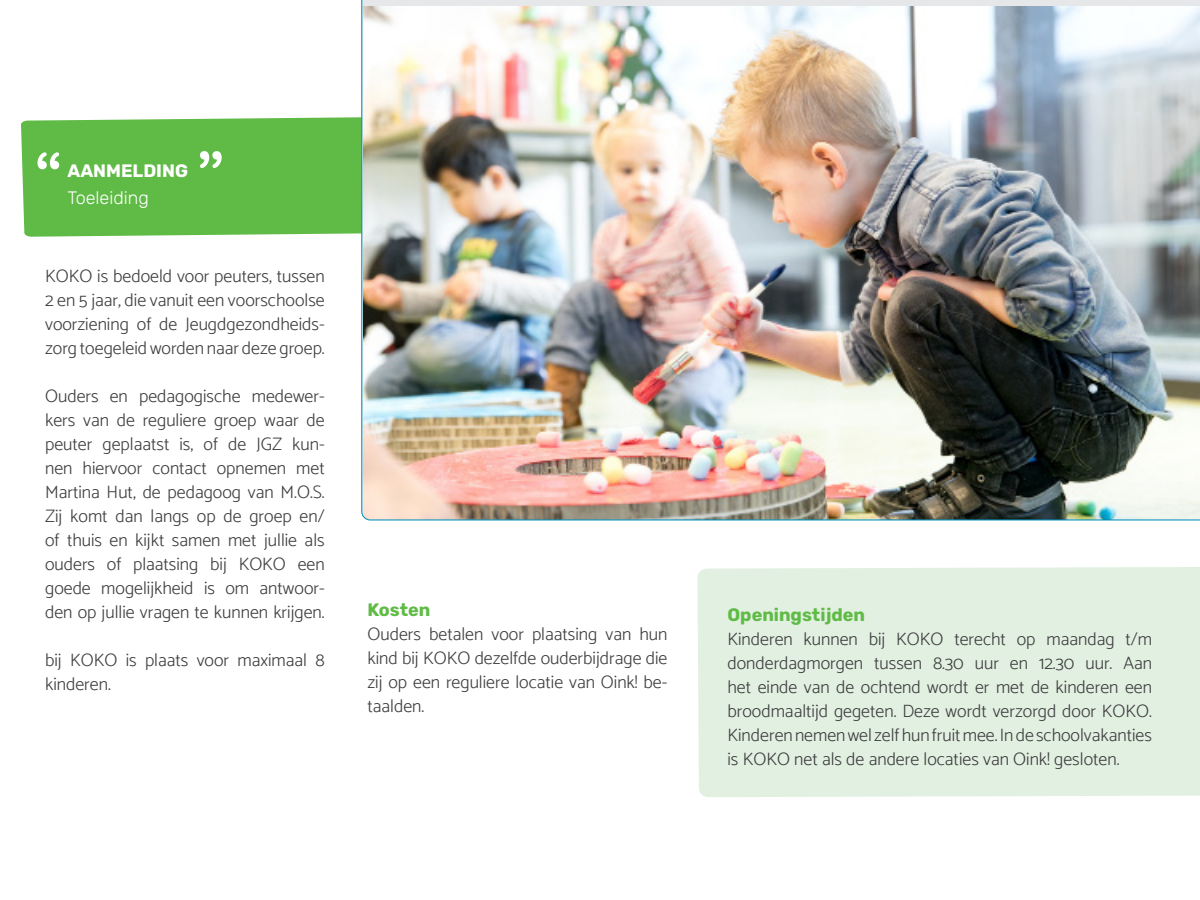
<style>
.page{position:relative;width:1200px;height:900px;background:#fff}
.page>*{position:absolute;margin:0;border:0;box-sizing:border-box;transform-origin:0 0}
.body{font:300 18px/24px "Catamaran";color:#3e3e3f;text-align:justify}
.Subkop_1{font:700 18px "Rubik";color:#60bb46}
.uitgelicht{font:700 18px "Rubik";color:#fff}
.uitgelicht-2{font:18px "Rubik";color:#fff}
</style>
<div class="page">
<div style="left:21px;top:117px;width:340px;height:120px;background:#60bb46"></div>
<svg style="left:37px;top:152px;width:22px;height:17px"></svg>
<svg style="left:200px;top:151px;width:22px;height:17px"></svg>
<img style="left:361px;top:0;width:839px;height:521px">
<div style="left:697px;top:567px;width:503px;height:230px;background:#e2f0e1"></div>
<p class="uitgelicht" style="left:68px;top:161px;width:122px">AANMELDING</p>
<p class="uitgelicht-2" style="left:68px;top:188px;width:83px">Toeleiding</p>
<p class="body" style="left:45px;top:264px;width:281px">KOKO is bedoeld voor peuters, tussen 2 en 5 jaar, die vanuit een voorschoolse voorziening of de Jeugdgezondheids&shy;zorg toegeleid worden naar deze groep.</p>
<p class="body" style="left:45px;top:384px;width:281px">Ouders en pedagogische medewer&shy;kers van de reguliere groep waar de peuter geplaatst is, of de JGZ kun&shy;nen hiervoor contact opnemen met Martina Hut, de pedagoog van M.O.S.<br>Zij komt dan langs op de groep en/ of thuis en kijkt samen met jullie als ouders of plaatsing bij KOKO een</p>
<p class="body" style="left:45px;top:576px;width:281px">goede mogelijkheid is om antwoor&shy;den op jullie vragen te kunnen krijgen.</p>
<p class="body" style="left:45px;top:648px;width:281px">bij KOKO is plaats voor maximaal 8 kinderen.</p>
<p class="Subkop_1" style="left:368px;top:600px;width:64px">Kosten</p>
<p class="body" style="left:368px;top:622px;width:302px">Ouders betalen voor plaatsing van hun kind bij KOKO dezelfde ouderbijdrage die zij op een reguliere locatie van Oink! be&shy;taalden.</p>
<p class="Subkop_1" style="left:728px;top:605px;width:139px">Openingstijden</p>
<p class="body" style="left:728px;top:627px;width:426px">Kinderen kunnen bij KOKO terecht op maandag t/m donderdagmorgen tussen 8.30 uur en 12.30 uur. Aan het einde van de ochtend wordt er met de kinderen een broodmaaltijd gegeten. Deze wordt verzorgd door KOKO.<br>Kinderen nemen wel zelf hun fruit mee. In de schoolvakanties is KOKO net als de andere locaties van Oink! gesloten.</p>
</div>
